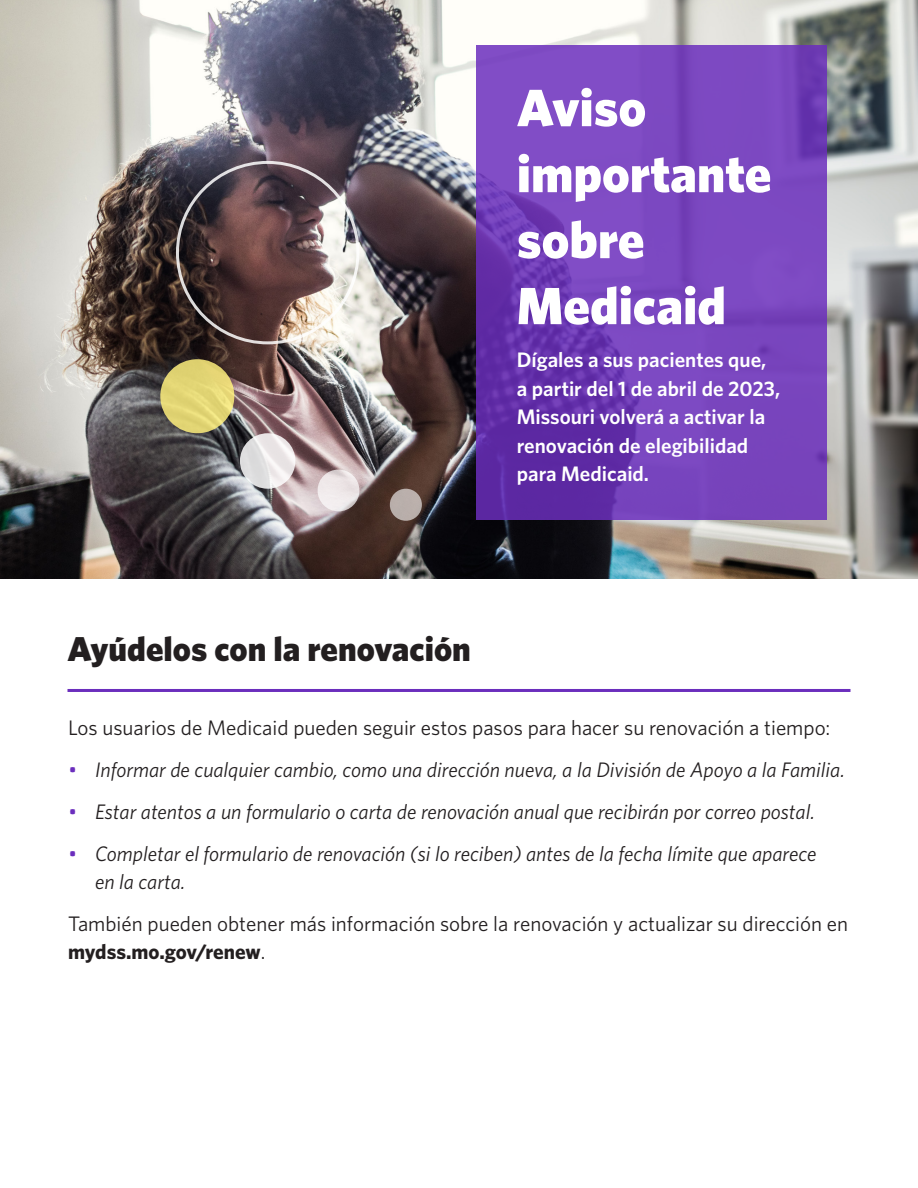
<style>
.page{position:relative;width:918px;height:1188px;background:#fff}
.page>*{position:absolute;margin:0;border:0;box-sizing:border-box;transform-origin:0 0}
.t1{font:900 52.5px/66px "Whitney";color:#fff}
.t2{font:900 34.5px "Whitney";color:#231f20}
.t3{font:italic 21px/28.5px "Whitney";color:#231f20}
.t4{font:21px/28.5px "Whitney";color:#231f20}
.t5{font:600 21px/28.5px "Whitney";color:#fff}
.s1{color:#6b2ebd}
.s2{font-weight:700}
</style>
<div class="page">
<hr style="left:68px;top:689px;width:782px;height:3px;background:#6b2ebd">
<img style="left:0;top:0;width:918px;height:579px">
<svg style="left:476px;top:45px;width:350px;height:475px;background:#7541ba"></svg>
<svg style="left:160px;top:359px;width:74px;height:74px;background:#e1d474"></svg>
<svg style="left:318px;top:470px;width:41px;height:41px"></svg>
<svg style="left:240px;top:433px;width:55px;height:56px"></svg>
<div style="left:390px;top:489px;width:32px;height:32px;background:#b9afab;border-radius:50%"></div>
<p class="t1" style="left:517px;top:74px;width:256px">Aviso importante sobre<br>Medicaid</p>
<p class="t5" style="left:517px;top:345px;width:265px">Dígales a sus pacientes que, a partir del 1 de abril de 2023,<br>Missouri volverá a activar la renovación de elegibilidad para Medicaid.</p>
<p class="t2" style="left:68px;top:625px;width:405px">Ayúdelos con la renovación</p>
<p class="t4" style="left:68px;top:712px;width:764px">Los usuarios de Medicaid pueden seguir estos pasos para hacer su renovación a tiempo:</p>
<p class="t3" style="left:68px;top:754px;width:778px"><span class="s1">•</span> Informar de cualquier cambio, como una dirección nueva, a la División de Apoyo a la Familia.</p>
<p class="t3" style="left:68px;top:796px;width:748px"><span class="s1">•</span> Estar atentos a un formulario o carta de renovación anual que recibirán por correo postal.</p>
<p class="t3" style="left:95px;top:838px;width:723px;text-indent:-27px"><span class="s1">•</span> Completar el formulario de renovación (si lo reciben) antes de la fecha límite que aparece en la carta.</p>
<p class="t4" style="left:68px;top:909px;width:781px">También pueden obtener más información sobre la renovación y actualizar su dirección en <span class="s2">mydss.mo.gov/renew</span>.</p>
</div>
